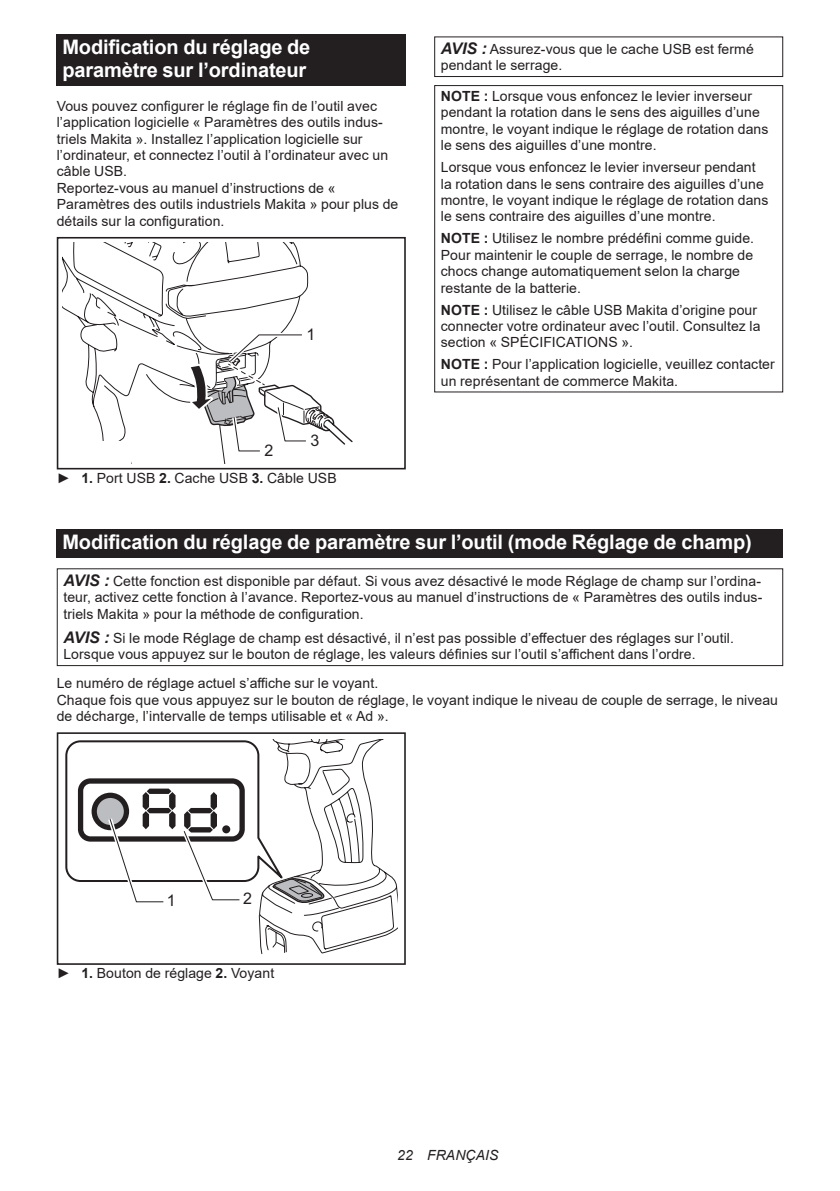
<style>
.page{position:relative;width:840px;height:1191px;background:#fff}
.page>*{position:absolute;margin:0;border:0;box-sizing:border-box;transform-origin:0 0}
.t1{font:700 20px/23.4px "Arial";letter-spacing:-.01em;color:#fff}
.t2{font:16px "Arial";color:#231f20}
.t3{font:14px/16.4px "Arial";letter-spacing:.005em;color:#231f20}
.t4{font:italic 14px "Arial";letter-spacing:.005em;color:#231f20}
.s1{font-weight:700}
.s2{font-weight:700;font-style:italic;font-size:16px}
</style>
<div class="page">
<div style="left:57px;top:34px;width:348px;height:52px;background:#231f20"></div>
<svg style="left:62px;top:243px;width:246px;height:198px"></svg>
<div style="left:57px;top:237px;width:348px;height:232px;border:2px solid #231f20"></div>
<svg style="left:103px;top:331px;width:250px;height:133px"></svg>
<div style="left:434px;top:36px;width:348px;height:41px;border:1px solid #231f20"></div>
<div style="left:434px;top:85px;width:348px;height:307px;border:1px solid #231f20"></div>
<div style="left:57px;top:529px;width:725px;height:28px;background:#231f20"></div>
<div style="left:57px;top:568px;width:725px;height:98px;border:1px solid #231f20"></div>
<div style="left:57px;top:732px;width:348px;height:233px;border:2px solid #231f20"></div>
<svg style="left:65px;top:739px;width:333px;height:216px"></svg>
<h1 class="t1" style="left:62px;top:36px;width:249px">Modification du réglage de paramètre sur l’ordinateur</h1>
<p class="t3" style="left:57px;top:98px;width:343px">Vous pouvez configurer le réglage fin de l’outil avec l’application logicielle « Paramètres des outils indus&shy;triels Makita ». Installez l’application logicielle sur l’ordinateur, et connectez l’outil à l’ordinateur avec un câble USB.<br>Reportez-vous au manuel d’instructions de « Paramètres des outils industriels Makita » pour plus de détails sur la configuration.</p>
<p class="t2" style="left:306px;top:324px;width:10px">1</p>
<p class="t2" style="left:264px;top:440px;width:10px">2</p>
<p class="t2" style="left:310px;top:430px;width:10px">3</p>
<p class="t3" style="left:57px;top:470px;width:281px">► <span class="s1">1.</span> Port USB <span class="s1">2.</span> Cache USB <span class="s1">3.</span> Câble USB</p>
<p class="t3" style="left:440px;top:41px;width:314px"><span class="s2">AVIS :</span> Assurez-vous que le cache USB est fermé pendant le serrage.</p>
<p class="t3" style="left:440px;top:88px;width:329px"><span class="s1">NOTE :</span> Lorsque vous enfoncez le levier inverseur pendant la rotation dans le sens des aiguilles d’une montre, le voyant indique le réglage de rotation dans le sens des aiguilles d’une montre.</p>
<p class="t3" style="left:440px;top:159px;width:329px">Lorsque vous enfoncez le levier inverseur pendant la rotation dans le sens contraire des aiguilles d’une montre, le voyant indique le réglage de rotation dans le sens contraire des aiguilles d’une montre.</p>
<p class="t3" style="left:440px;top:230px;width:314px"><span class="s1">NOTE :</span> Utilisez le nombre prédéfini comme guide.<br>Pour maintenir le couple de serrage, le nombre de chocs change automatiquement selon la charge restante de la batterie.</p>
<p class="t3" style="left:440px;top:301px;width:321px"><span class="s1">NOTE :</span> Utilisez le câble USB Makita d’origine pour connecter votre ordinateur avec l’outil. Consultez la section « SPÉCIFICATIONS ».</p>
<p class="t3" style="left:440px;top:356px;width:335px"><span class="s1">NOTE :</span> Pour l’application logicielle, veuillez contacter un représentant de commerce Makita.</p>
<h1 class="t1" style="left:62px;top:530px;width:690px">Modification du réglage de paramètre sur l’outil (mode Réglage de champ)</h1>
<p class="t3" style="left:63px;top:572px;width:700px;text-align:justify"><span class="s2">AVIS :</span> Cette fonction est disponible par défaut. Si vous avez désactivé le mode Réglage de champ sur l’ordina&shy;teur, activez cette fonction à l’avance. Reportez-vous au manuel d’instructions de « Paramètres des outils indus&shy;triels Makita » pour la méthode de configuration.</p>
<p class="t3" style="left:63px;top:630px;width:671px"><span class="s2">AVIS :</span> Si le mode Réglage de champ est désactivé, il n’est pas possible d’effectuer des réglages sur l’outil.<br>Lorsque vous appuyez sur le bouton de réglage, les valeurs définies sur l’outil s’affichent dans l’ordre.</p>
<p class="t3" style="left:57px;top:675px;width:722px">Le numéro de réglage actuel s’affiche sur le voyant.<br>Chaque fois que vous appuyez sur le bouton de réglage, le voyant indique le niveau de couple de serrage, le niveau de décharge, l’intervalle de temps utilisable et « Ad ».</p>
<p class="t2" style="left:167px;top:889px;width:10px">1</p>
<p class="t2" style="left:243px;top:887px;width:10px">2</p>
<p class="t3" style="left:57px;top:965px;width:219px">► <span class="s1">1.</span> Bouton de réglage <span class="s1">2.</span> Voyant</p>
<p class="t4" style="left:397px;top:1146px;width:103px">22 FRANÇAIS</p>
</div>
